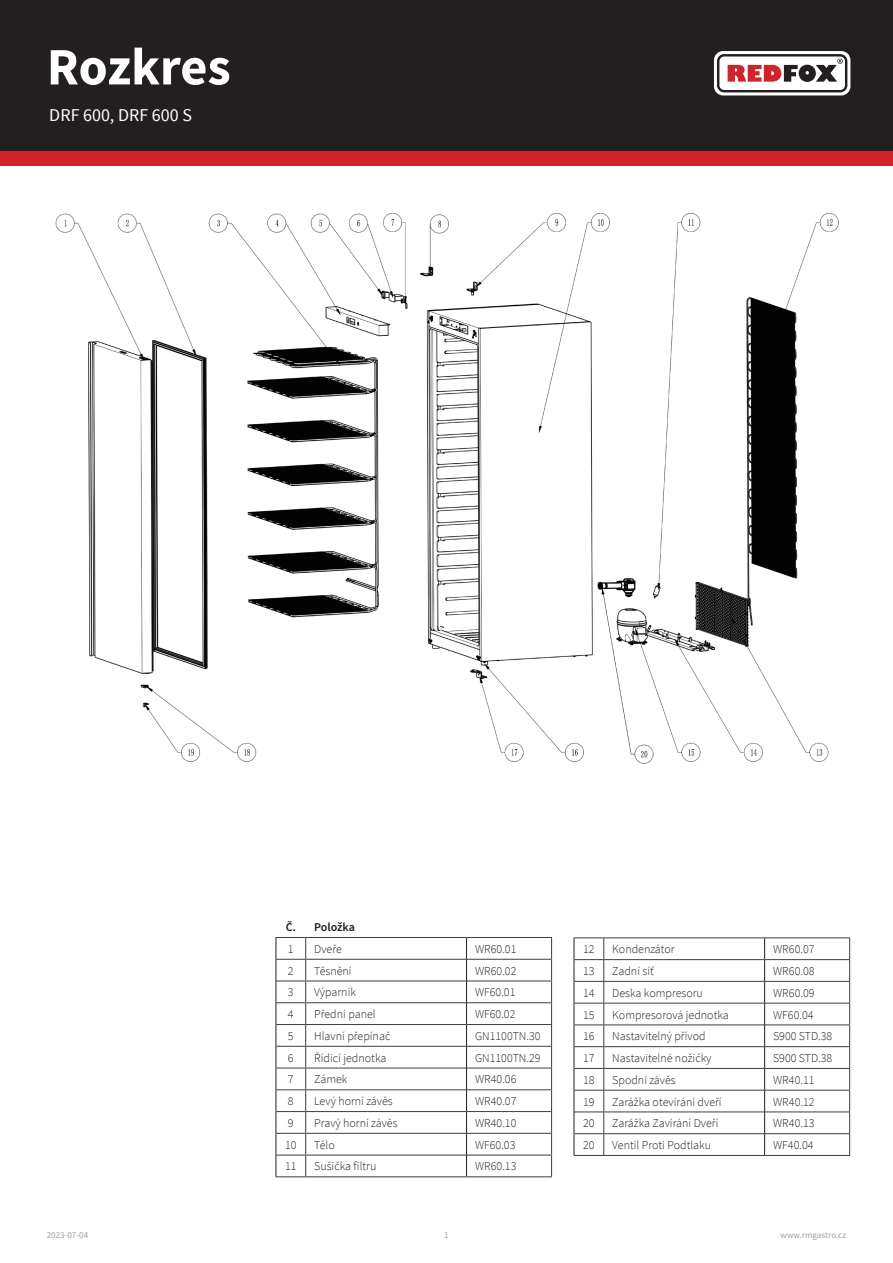
<style>
.page{position:relative;width:893px;height:1263px;background:#fff}
.page>*{position:absolute;margin:0;border:0;box-sizing:border-box;transform-origin:0 0}
.t1{font:700 52.5px "Source Sans Pro";letter-spacing:-.005em;color:#fff}
.t2{font:18px "Source Sans Pro";color:#fff}
.t3{font:300 12px "Source Sans Pro";color:#231f20}
.t4{font:600 12px "Source Sans Pro";letter-spacing:-.005em;color:#231f20}
.t5{font:9px "Source Sans Pro";color:#9d9fa2}
.t6{font:9px "Source Sans Pro";color:#9b9da0}
</style>
<div class="page">
<div style="left:0;top:0;width:893px;height:166px;background:#d1232a"></div>
<div style="left:0;top:0;width:893px;height:151px;background:#231f20"></div>
<svg style="left:714px;top:51px;width:136px;height:44px"></svg>
<img style="left:55px;top:213px;width:784px;height:551px">
<hr style="left:276px;top:937px;width:30px;height:1px;background:#3e3e3f">
<hr style="left:306px;top:937px;width:161px;height:1px;background:#3e3e3f">
<hr style="left:467px;top:937px;width:85px;height:1px;background:#3e3e3f">
<hr style="left:276px;top:959px;width:30px;height:1px;background:#3e3e3f">
<hr style="left:306px;top:959px;width:160px;height:1px;background:#3e3e3f">
<hr style="left:467px;top:959px;width:85px;height:1px;background:#3e3e3f">
<hr style="left:276px;top:981px;width:30px;height:1px;background:#3e3e3f">
<hr style="left:306px;top:981px;width:160px;height:1px;background:#3e3e3f">
<hr style="left:467px;top:981px;width:85px;height:1px;background:#3e3e3f">
<hr style="left:276px;top:1002px;width:30px;height:1px;background:#3e3e3f">
<hr style="left:306px;top:1002px;width:160px;height:1px;background:#3e3e3f">
<hr style="left:467px;top:1002px;width:85px;height:1px;background:#3e3e3f">
<hr style="left:276px;top:1024px;width:30px;height:1px;background:#3e3e3f">
<hr style="left:306px;top:1024px;width:160px;height:1px;background:#3e3e3f">
<hr style="left:467px;top:1024px;width:85px;height:1px;background:#3e3e3f">
<hr style="left:276px;top:1046px;width:30px;height:1px;background:#3e3e3f">
<hr style="left:306px;top:1046px;width:160px;height:1px;background:#3e3e3f">
<hr style="left:467px;top:1046px;width:85px;height:1px;background:#3e3e3f">
<hr style="left:276px;top:1068px;width:30px;height:1px;background:#3e3e3f">
<hr style="left:306px;top:1068px;width:160px;height:1px;background:#3e3e3f">
<hr style="left:467px;top:1068px;width:85px;height:1px;background:#3e3e3f">
<hr style="left:276px;top:1089px;width:30px;height:1px;background:#3e3e3f">
<hr style="left:306px;top:1089px;width:160px;height:1px;background:#3e3e3f">
<hr style="left:467px;top:1089px;width:85px;height:1px;background:#3e3e3f">
<hr style="left:276px;top:1111px;width:30px;height:1px;background:#3e3e3f">
<hr style="left:306px;top:1111px;width:160px;height:1px;background:#3e3e3f">
<hr style="left:467px;top:1111px;width:85px;height:1px;background:#3e3e3f">
<hr style="left:276px;top:1133px;width:30px;height:1px;background:#3e3e3f">
<hr style="left:306px;top:1133px;width:160px;height:1px;background:#3e3e3f">
<hr style="left:467px;top:1133px;width:85px;height:1px;background:#3e3e3f">
<hr style="left:276px;top:1155px;width:30px;height:1px;background:#3e3e3f">
<hr style="left:306px;top:1155px;width:160px;height:1px;background:#3e3e3f">
<svg style="left:305px;top:938px;width:1px;height:238px"></svg>
<hr style="left:467px;top:1155px;width:85px;height:1px;background:#3e3e3f">
<svg style="left:551px;top:938px;width:1px;height:238px"></svg>
<hr style="left:276px;top:1176px;width:30px;height:1px;background:#3e3e3f">
<hr style="left:306px;top:1176px;width:161px;height:1px;background:#3e3e3f">
<hr style="left:467px;top:1176px;width:85px;height:1px;background:#3e3e3f">
<svg style="left:276px;top:938px;width:1px;height:238px"></svg>
<svg style="left:466px;top:938px;width:1px;height:238px"></svg>
<hr style="left:574px;top:937px;width:30px;height:1px;background:#3e3e3f">
<hr style="left:604px;top:937px;width:161px;height:1px;background:#3e3e3f">
<hr style="left:765px;top:937px;width:85px;height:1px;background:#3e3e3f">
<hr style="left:574px;top:959px;width:30px;height:1px;background:#3e3e3f">
<hr style="left:604px;top:959px;width:160px;height:1px;background:#3e3e3f">
<hr style="left:765px;top:959px;width:85px;height:1px;background:#3e3e3f">
<hr style="left:574px;top:981px;width:30px;height:1px;background:#3e3e3f">
<hr style="left:604px;top:981px;width:160px;height:1px;background:#3e3e3f">
<hr style="left:765px;top:981px;width:85px;height:1px;background:#3e3e3f">
<hr style="left:574px;top:1003px;width:30px;height:1px;background:#3e3e3f">
<hr style="left:604px;top:1003px;width:160px;height:1px;background:#3e3e3f">
<hr style="left:765px;top:1003px;width:85px;height:1px;background:#3e3e3f">
<hr style="left:574px;top:1024px;width:30px;height:1px;background:#3e3e3f">
<hr style="left:604px;top:1024px;width:160px;height:1px;background:#3e3e3f">
<hr style="left:765px;top:1024px;width:85px;height:1px;background:#3e3e3f">
<hr style="left:574px;top:1046px;width:30px;height:1px;background:#3e3e3f">
<hr style="left:604px;top:1046px;width:160px;height:1px;background:#3e3e3f">
<hr style="left:765px;top:1046px;width:85px;height:1px;background:#3e3e3f">
<hr style="left:574px;top:1068px;width:30px;height:1px;background:#3e3e3f">
<hr style="left:604px;top:1068px;width:160px;height:1px;background:#3e3e3f">
<hr style="left:765px;top:1068px;width:85px;height:1px;background:#3e3e3f">
<hr style="left:574px;top:1090px;width:30px;height:1px;background:#3e3e3f">
<hr style="left:604px;top:1090px;width:160px;height:1px;background:#3e3e3f">
<hr style="left:765px;top:1090px;width:85px;height:1px;background:#3e3e3f">
<hr style="left:574px;top:1111px;width:30px;height:1px;background:#3e3e3f">
<hr style="left:604px;top:1111px;width:160px;height:1px;background:#3e3e3f">
<hr style="left:765px;top:1111px;width:85px;height:1px;background:#3e3e3f">
<hr style="left:574px;top:1133px;width:30px;height:1px;background:#3e3e3f">
<hr style="left:604px;top:1133px;width:160px;height:1px;background:#3e3e3f">
<svg style="left:603px;top:938px;width:1px;height:217px"></svg>
<hr style="left:765px;top:1133px;width:85px;height:1px;background:#3e3e3f">
<svg style="left:849px;top:938px;width:1px;height:217px"></svg>
<hr style="left:574px;top:1155px;width:30px;height:1px;background:#3e3e3f">
<hr style="left:604px;top:1155px;width:161px;height:1px;background:#3e3e3f">
<hr style="left:765px;top:1155px;width:85px;height:1px;background:#3e3e3f">
<svg style="left:574px;top:938px;width:1px;height:217px"></svg>
<svg style="left:764px;top:938px;width:1px;height:217px"></svg>
<h1 class="t1" style="left:47px;top:33px;width:185px">Rozkres</h1>
<h2 class="t2" style="left:49px;top:104px;width:144px">DRF 600, DRF 600 S</h2>
<p class="t6" style="left:47px;top:1229px;width:43px">2023-07-04</p>
<p class="t4" style="left:286px;top:919px;width:71px">Č. Položka</p>
<p class="t3" style="left:288px;top:941px;width:7px">1</p>
<p class="t3" style="left:314px;top:941px;width:29px">Dveře</p>
<p class="t3" style="left:475px;top:941px;width:43px">WR60.01</p>
<p class="t3" style="left:288px;top:963px;width:7px">2</p>
<p class="t3" style="left:314px;top:963px;width:39px">Těsnění</p>
<p class="t3" style="left:475px;top:963px;width:43px">WR60.02</p>
<p class="t3" style="left:288px;top:985px;width:7px">3</p>
<p class="t3" style="left:314px;top:985px;width:43px">Výparník</p>
<p class="t3" style="left:475px;top:985px;width:42px">WF60.01</p>
<p class="t3" style="left:288px;top:1007px;width:7px">4</p>
<p class="t3" style="left:314px;top:1007px;width:63px">Přední panel</p>
<p class="t3" style="left:475px;top:1007px;width:42px">WF60.02</p>
<p class="t3" style="left:288px;top:1029px;width:7px">5</p>
<p class="t3" style="left:314px;top:1029px;width:78px">Hlavní přepínač</p>
<p class="t3" style="left:475px;top:1029px;width:67px">GN1100TN.30</p>
<p class="t3" style="left:288px;top:1050px;width:7px">6</p>
<p class="t3" style="left:314px;top:1050px;width:74px">Řídicí jednotka</p>
<p class="t3" style="left:475px;top:1050px;width:67px">GN1100TN.29</p>
<p class="t3" style="left:288px;top:1072px;width:7px">7</p>
<p class="t3" style="left:314px;top:1072px;width:35px">Zámek</p>
<p class="t3" style="left:475px;top:1072px;width:43px">WR40.06</p>
<p class="t3" style="left:288px;top:1094px;width:7px">8</p>
<p class="t3" style="left:314px;top:1094px;width:80px">Levý horní závěs</p>
<p class="t3" style="left:475px;top:1094px;width:43px">WR40.07</p>
<p class="t3" style="left:288px;top:1116px;width:7px">9</p>
<p class="t3" style="left:314px;top:1116px;width:85px">Pravý horní závěs</p>
<p class="t3" style="left:475px;top:1116px;width:43px">WR40.10</p>
<p class="t3" style="left:285px;top:1137px;width:13px">10</p>
<p class="t3" style="left:314px;top:1137px;width:22px">Tělo</p>
<p class="t3" style="left:475px;top:1137px;width:42px">WF60.03</p>
<p class="t3" style="left:285px;top:1159px;width:13px">11</p>
<p class="t3" style="left:314px;top:1159px;width:64px">Sušička filtru</p>
<p class="t3" style="left:475px;top:1159px;width:43px">WR60.13</p>
<p class="t3" style="left:583px;top:942px;width:13px">12</p>
<p class="t3" style="left:612px;top:942px;width:64px">Kondenzátor</p>
<p class="t3" style="left:773px;top:942px;width:43px">WR60.07</p>
<p class="t3" style="left:583px;top:964px;width:13px">13</p>
<p class="t3" style="left:612px;top:964px;width:43px">Zadní síť</p>
<p class="t3" style="left:773px;top:964px;width:43px">WR60.08</p>
<p class="t3" style="left:583px;top:985px;width:13px">14</p>
<p class="t3" style="left:612px;top:985px;width:92px">Deska kompresoru</p>
<p class="t3" style="left:773px;top:985px;width:43px">WR60.09</p>
<p class="t3" style="left:583px;top:1007px;width:13px">15</p>
<p class="t3" style="left:612px;top:1007px;width:118px">Kompresorová jednotka</p>
<p class="t3" style="left:773px;top:1007px;width:42px">WF60.04</p>
<p class="t3" style="left:583px;top:1029px;width:13px">16</p>
<p class="t3" style="left:612px;top:1029px;width:95px">Nastavitelný přívod</p>
<p class="t3" style="left:773px;top:1029px;width:61px">S900 STD.38</p>
<p class="t3" style="left:583px;top:1051px;width:13px">17</p>
<p class="t3" style="left:612px;top:1051px;width:101px">Nastavitelné nožičky</p>
<p class="t3" style="left:773px;top:1051px;width:61px">S900 STD.38</p>
<p class="t3" style="left:583px;top:1072px;width:13px">18</p>
<p class="t3" style="left:612px;top:1072px;width:65px">Spodní závěs</p>
<p class="t3" style="left:773px;top:1072px;width:43px">WR40.11</p>
<p class="t3" style="left:583px;top:1094px;width:13px">19</p>
<p class="t3" style="left:612px;top:1094px;width:111px">Zarážka otevírání dveří</p>
<p class="t3" style="left:773px;top:1094px;width:43px">WR40.12</p>
<p class="t3" style="left:583px;top:1116px;width:13px">20</p>
<p class="t3" style="left:612px;top:1116px;width:108px">Zarážka Zavírání Dveří</p>
<p class="t3" style="left:773px;top:1116px;width:43px">WR40.13</p>
<p class="t3" style="left:583px;top:1138px;width:13px">20</p>
<p class="t3" style="left:612px;top:1138px;width:100px">Ventil Proti Podtlaku</p>
<p class="t3" style="left:773px;top:1138px;width:42px">WF40.04</p>
<p class="t5" style="left:444px;top:1229px;width:6px">1</p>
<p class="t5" style="left:781px;top:1229px;width:67px">www.rmgastro.cz</p>
</div>
